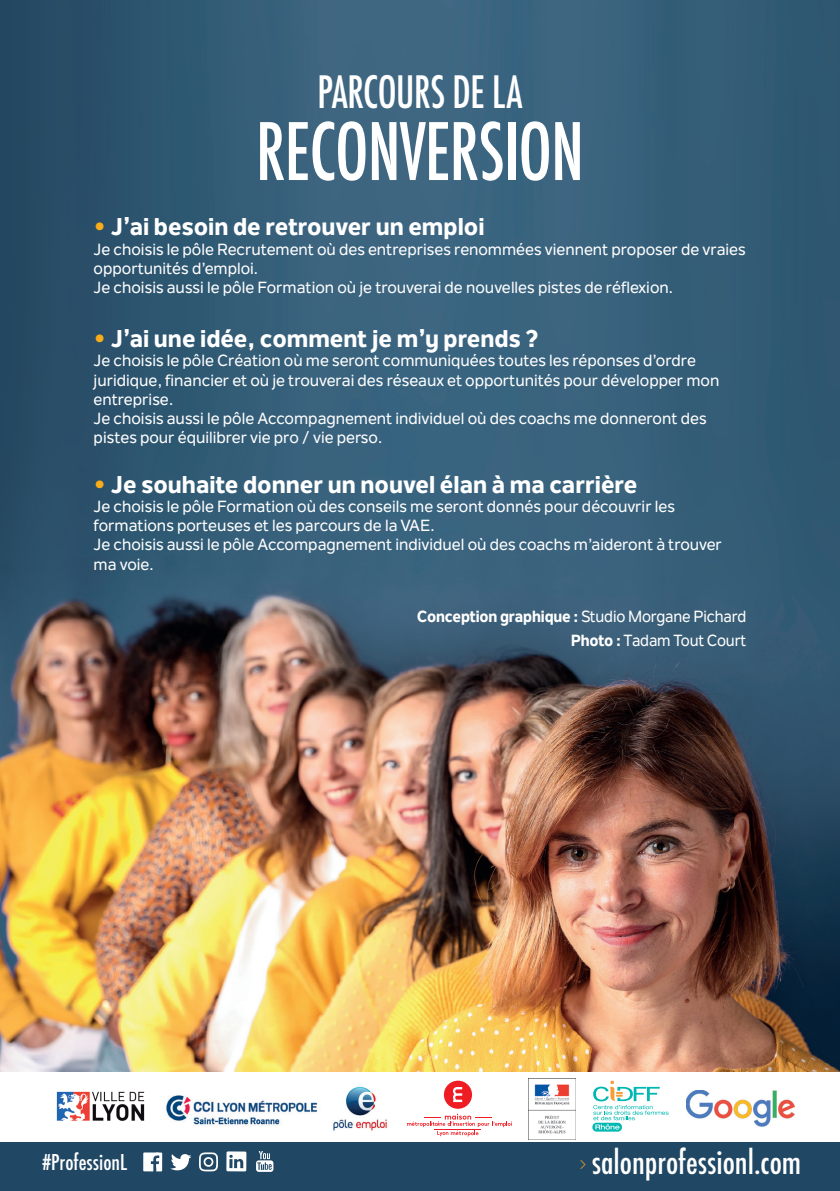
<style>
.page{position:relative;width:840px;height:1191px;background:#fff}
.page>*{position:absolute;margin:0;border:0;box-sizing:border-box;transform-origin:0 0}
.t1{font:500 condensed 76.8px "Futura";letter-spacing:-.01em;color:#fff;scale:.91 1}
.t2{font:500 condensed 67.8px "Futura";color:#fff}
.t3{font:500 condensed 43.4px "Futura";letter-spacing:-.01em;color:#fff;scale:.91 1}
.t4{font:800 42.4px "Nolan Next";color:#fff}
.t5{font:500 condensed 31.6px "Futura";color:#fff}
.t6{font:500 condensed 28.2px "Futura";color:#fff}
.t7{font:800 24px "Nolan Next";color:#fff}
.t8{font:500 condensed 21.2px "Futura";color:#fff}
.t9{font:500 19px "Nolan Next";color:#fff}
.t10{font:500 16px/19.2px "Nolan Next";color:#fff}
.t11{font:500 16px/24px "Nolan Next";color:#fff;text-align:right;scale:.95 1}
.t12{font:12.8px "Quicksand";color:#efa527}
.s1{color:#faad19}
.s2{font-family:"Nolan Next";font-weight:400;font-stretch:normal;font-size:25.2px;color:#f5ac27}
.s3{font-weight:800}
</style>
<div class="page">
<img style="left:0;top:0;width:839px;height:1071px">
<div style="left:0;top:1142px;width:839px;height:49px;background:#204763"></div>
<svg style="left:143px;top:1152px;width:19px;height:19px"></svg>
<svg style="left:170px;top:1154px;width:21px;height:17px"></svg>
<svg style="left:199px;top:1152px;width:19px;height:19px"></svg>
<svg style="left:226px;top:1151px;width:20px;height:20px"></svg>
<svg style="left:256px;top:1151px;width:17px;height:20px"></svg>
<img style="left:333px;top:1086px;width:54px;height:45px">
<img style="left:56px;top:1091px;width:89px;height:30px">
<div style="left:443px;top:1080px;width:29px;height:28px;background:#ee1d23;border-radius:50%"></div>
<svg style="left:453px;top:1087px;width:9px;height:15px"></svg>
<svg style="left:407px;top:1113px;width:105px;height:23px"></svg>
<hr style="left:434px;top:1129px;width:46px;height:1px;background:#ee1d23">
<img style="left:686px;top:1090px;width:108px;height:37px">
<img style="left:166px;top:1095px;width:152px;height:31px">
<svg style="left:592px;top:1122px;width:29px;height:9px"></svg>
<svg style="left:593px;top:1080px;width:75px;height:49px"></svg>
<img style="left:528px;top:1078px;width:47px;height:61px">
<h3 class="t3" style="left:317px;top:64px;width:227px">PARCOURS DE LA</h3>
<h1 class="t1" style="left:256px;top:102px;width:361px">RECONVERSION</h1>
<h3 class="t7" style="left:94px;top:212px;width:392px"><span class="s1">•</span> J’ai besoin de retrouver un emploi</h3>
<p class="t10" style="left:94px;top:239px;width:653px">Je choisis le pôle Recrutement où des entreprises renommées viennent proposer de vraies opportunités d’emploi.<br>Je choisis aussi le pôle Formation où je trouverai de nouvelles pistes de réflexion.</p>
<h3 class="t7" style="left:94px;top:324px;width:446px"><span class="s1">•</span> J’ai une idée, comment je m’y prends ?</h3>
<p class="t10" style="left:94px;top:351px;width:627px">Je choisis le pôle Création où me seront communiquées toutes les réponses d’ordre juridique, financier et où je trouverai des réseaux et opportunités pour développer mon entreprise.<br>Je choisis aussi le pôle Accompagnement individuel où des coachs me donneront des pistes pour équilibrer vie pro / vie perso.</p>
<h3 class="t7" style="left:94px;top:469px;width:545px"><span class="s1">•</span> Je souhaite donner un nouvel élan à ma carrière</h3>
<p class="t10" style="left:94px;top:497px;width:629px">Je choisis le pôle Formation où des conseils me seront donnés pour découvrir les formations porteuses et les parcours de la VAE.<br>Je choisis aussi le pôle Accompagnement individuel où des coachs m’aideront à trouver ma voie.</p>
<h3 class="t6" style="left:53px;top:257px;width:240px"><span class="s2">&gt;</span> Palais de la Bourse (CCI)</h3>
<h2 class="t2" style="left:100px;top:296px;width:111px">LYON</h2>
<p class="t9" style="left:74px;top:419px;width:172px">MERCREDI - JEUDI</p>
<h3 class="t4" style="left:83px;top:490px;width:152px">1<sup>er</sup> OCT.</h3>
<p class="t11" style="left:416px;top:604px;width:348px"><span class="s3">Conception graphique :</span> Studio Morgane Pichard<br><span class="s3">Photo :</span> Tadam Tout Court</p>
<h3 class="t5" style="left:591px;top:1142px;width:211px">salonprofessionl.com</h3>
<h3 class="t8" style="left:42px;top:1148px;width:86px">#ProfessionL</h3>
<p class="t12" style="left:579px;top:1157px;width:9px">&gt;</p>
</div>
